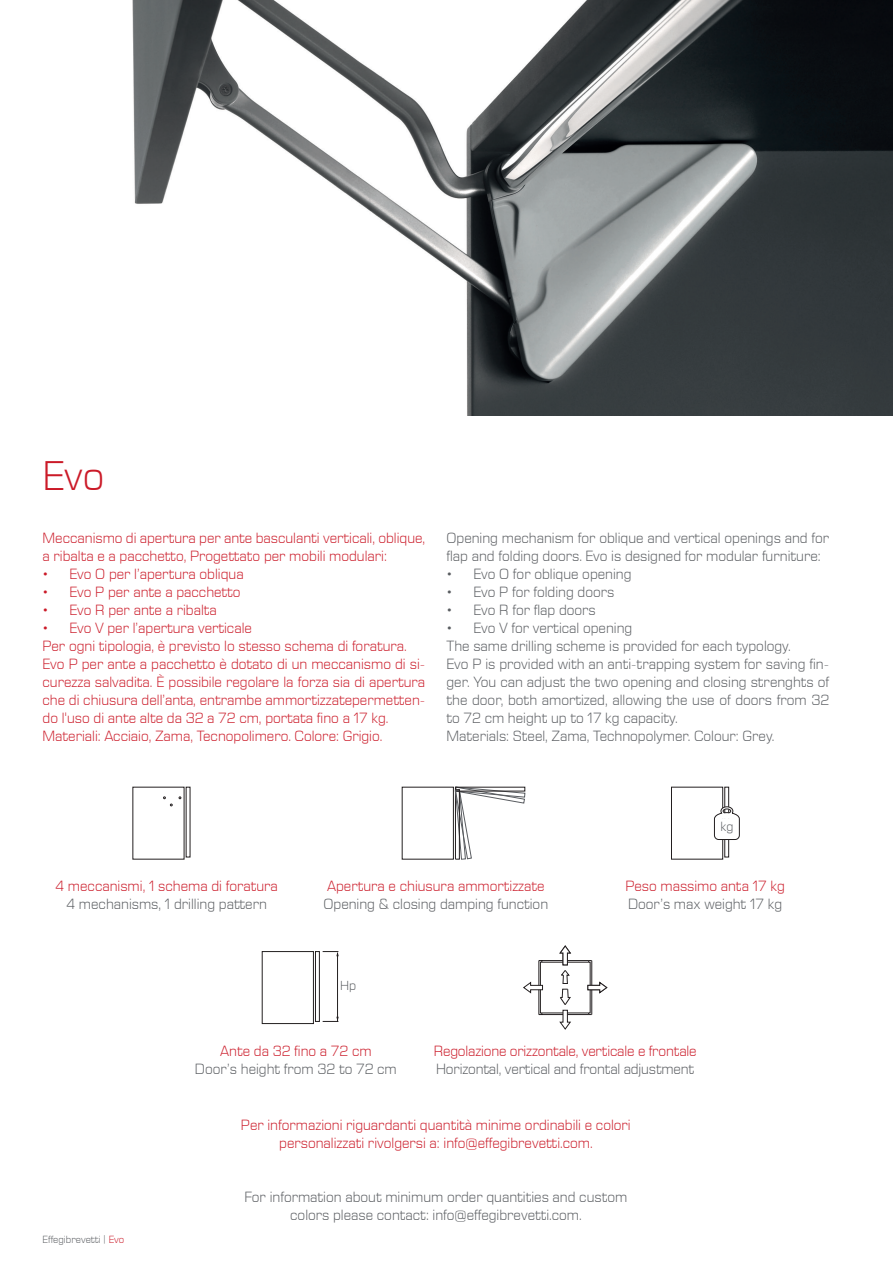
<style>
.page{position:relative;width:893px;height:1263px;background:#fff}
.page>*{position:absolute;margin:0;border:0;box-sizing:border-box;transform-origin:0 0}
.t1{font:300 42px "Eurostile Next LT Pro";color:#cb1a28}
.t2{font:300 15px/18px "Eurostile Next LT Pro";color:#cb1a28}
.t3{font:300 15px/18px "Eurostile Next LT Pro";color:#595c60}
.t4{font:300 13.5px "Eurostile Next LT Pro";color:#595c60}
.t5{font:300 10.5px "Eurostile Next LT Pro";color:#595c60}
.s1{color:#cb1a28}
</style>
<div class="page">
<img style="left:132px;top:0;width:761px;height:416px">
<div style="left:671px;top:787px;width:52px;height:72px;border:1px solid #231f20"></div>
<div style="left:725px;top:787px;width:4px;height:70px;border:1px solid #231f20"></div>
<svg style="left:714px;top:806px;width:26px;height:34px"></svg>
<div style="left:402px;top:787px;width:52px;height:72px;border:1px solid #231f20"></div>
<svg style="left:455px;top:787px;width:70px;height:73px"></svg>
<div style="left:455px;top:789px;width:5px;height:70px;border:1px solid #231f20"></div>
<svg style="left:163px;top:797px;width:9px;height:9px"></svg>
<div style="left:262px;top:951px;width:52px;height:73px;border:1px solid #231f20"></div>
<div style="left:315px;top:951px;width:5px;height:70px;border:1px solid #231f20"></div>
<hr style="left:337px;top:953px;width:1px;height:68px;background:#231f20">
<svg style="left:323px;top:1017px;width:16px;height:5px"></svg>
<svg style="left:323px;top:951px;width:16px;height:5px"></svg>
<hr style="left:539px;top:1014px;width:53px;height:1px;background:#231f20">
<hr style="left:542px;top:960px;width:1px;height:54px;background:#231f20">
<hr style="left:539px;top:960px;width:1px;height:54px;background:#231f20">
<hr style="left:539px;top:960px;width:53px;height:1px;background:#231f20">
<hr style="left:591px;top:960px;width:1px;height:54px;background:#231f20">
<hr style="left:588px;top:960px;width:1px;height:54px;background:#231f20">
<div style="left:540px;top:962px;width:50px;height:51px;background:#fff"></div>
<svg style="left:523px;top:982px;width:20px;height:11px"></svg>
<svg style="left:587px;top:982px;width:20px;height:11px"></svg>
<svg style="left:559px;top:945px;width:12px;height:85px"></svg>
<h1 class="t1" style="left:43px;top:454px;width:63px">Evo</h1>
<p class="t2" style="left:43px;top:529px;width:384px">Meccanismo di apertura per ante basculanti verticali, oblique, a ribalta e a pacchetto, Progettato per mobili modulari:</p>
<p class="t2" style="left:43px;top:565px;width:203px">• Evo O per l’apertura obliqua</p>
<p class="t2" style="left:43px;top:583px;width:199px">• Evo P per ante a pacchetto</p>
<p class="t2" style="left:43px;top:601px;width:176px">• Evo R per ante a ribalta</p>
<p class="t2" style="left:43px;top:619px;width:384px">• Evo V per l’apertura verticale<br>Per ogni tipologia, è previsto lo stesso schema di foratura.<br>Evo P per ante a pacchetto è dotato di un meccanismo di si&shy;curezza salvadita. È possibile regolare la forza sia di apertura che di chiusura dell’anta, entrambe ammortizzatepermetten&shy;do l'uso di ante alte da 32 a 72 cm, portata fino a 17 kg.<br>Materiali: Acciaio, Zama, Tecnopolimero. Colore: Grigio.</p>
<p class="t3" style="left:446px;top:529px;width:384px">Opening mechanism for oblique and vertical openings and for flap and folding doors. Evo is designed for modular furniture:</p>
<p class="t3" style="left:446px;top:565px;width:187px">• Evo O for oblique opening</p>
<p class="t3" style="left:446px;top:583px;width:169px">• Evo P for folding doors</p>
<p class="t3" style="left:446px;top:601px;width:151px">• Evo R for flap doors</p>
<p class="t3" style="left:446px;top:619px;width:384px">• Evo V for vertical opening<br>The same drilling scheme is provided for each typology.<br>Evo P is provided with an anti-trapping system for saving fin&shy;ger. You can adjust the two opening and closing strenghts of the door, both amortized, allowing the use of doors from 32 to 72 cm height up to 17 kg capacity.<br>Materials: Steel, Zama, Technopolymer. Colour: Grey.</p>
<p class="t4" style="left:720px;top:819px;width:14px">kg</p>
<p class="t2" style="left:55px;top:877px;width:224px">4 meccanismi, 1 schema di foratura</p>
<p class="t3" style="left:66px;top:895px;width:202px">4 mechanisms, 1 drilling pattern</p>
<p class="t2" style="left:327px;top:877px;width:219px">Apertura e chiusura ammortizzate</p>
<p class="t3" style="left:323px;top:895px;width:226px">Opening &amp; closing damping function</p>
<p class="t4" style="left:340px;top:978px;width:18px">Hp</p>
<p class="t2" style="left:625px;top:877px;width:161px">Peso massimo anta 17 kg</p>
<p class="t3" style="left:628px;top:895px;width:156px">Door’s max weight 17 kg</p>
<p class="t2" style="left:220px;top:1042px;width:153px">Ante da 32 fino a 72 cm</p>
<p class="t3" style="left:195px;top:1060px;width:203px">Door’s height from 32 to 72 cm</p>
<p class="t2" style="left:434px;top:1042px;width:264px">Regolazione orizzontale, verticale e frontale</p>
<p class="t3" style="left:436px;top:1060px;width:260px">Horizontal, vertical and frontal adjustment</p>
<p class="t2" style="left:241px;top:1116px;width:391px;text-align:center">Per informazioni riguardanti quantità minime ordinabili e colori personalizzati rivolgersi a: info@effegibrevetti.com.</p>
<p class="t5" style="left:43px;top:1233px;width:83px">Effegibrevetti | <span class="s1">Evo</span></p>
<p class="t3" style="left:244px;top:1188px;width:384px;text-align:center">For information about minimum order quantities and custom colors please contact: info@effegibrevetti.com.</p>
</div>
